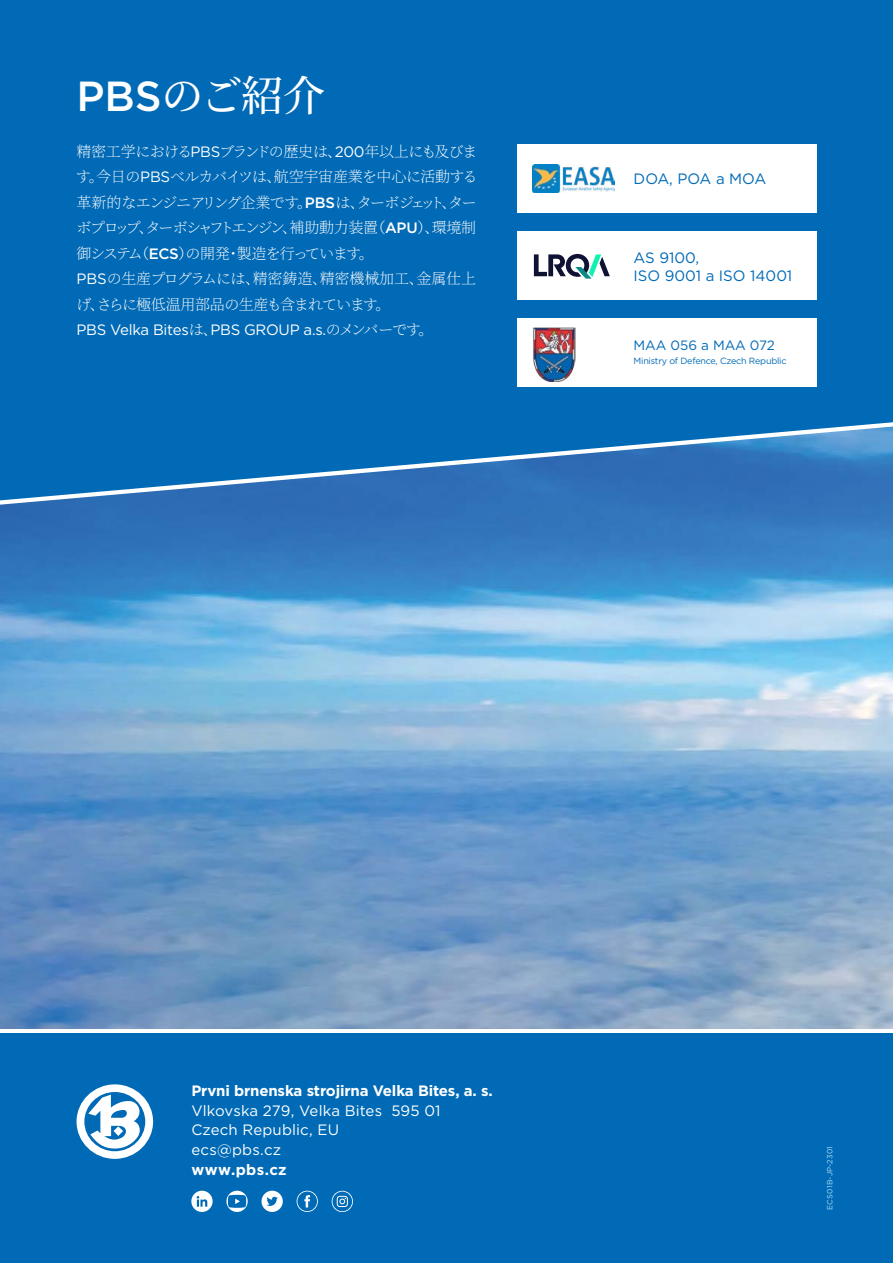
<style>
.page{position:relative;width:893px;height:1263px;background:#fff}
.page>*{position:absolute;margin:0;border:0;box-sizing:border-box;transform-origin:0 0}
.t1{font:500 42px "Source Han Serif";color:#fff}
.t2{font:200 15px/25.5px "Source Han Serif";letter-spacing:-.055em;color:#fff}
.t3{font:15px/19.5px "Gotham";color:#fff}
.t4{font:700 15px "Gotham";letter-spacing:-.01em;color:#fff}
.t5{font:15px "Gotham";letter-spacing:-.02em;color:#fff}
.t6{font:15px/18px "Gotham";color:#006ab6}
.t7{font:15px "Gotham";letter-spacing:-.02em;color:#006ab6}
.t8{font:13.5px "Gotham";letter-spacing:-.01em;color:#006ab6}
.t9{font:9px "Gotham";letter-spacing:-.025em;color:#006ab6}
.t10{font:7.5px "Gotham";letter-spacing:.03em;color:#abe1fa}
.s1{font-family:"Gotham"}
.s2{font-family:"Gotham";font-weight:400}
.s3{font-family:"Gotham";font-weight:500}
.s4{font-family:"Source Han Serif";font-weight:200}
</style>
<div class="page">
<img style="left:0;top:505px;width:893px;height:524px">
<div style="left:0;top:0;width:893px;height:422px;background:#006ab6"></div>
<div style="left:517px;top:145px;width:299px;height:68px;background:#fff"></div>
<img style="left:533px;top:165px;width:82px;height:27px">
<svg style="left:0;top:422px;width:893px;height:83px;background:#2475bb"></svg>
<div style="left:0;top:1033px;width:893px;height:230px;background:#006ab6"></div>
<div style="left:517px;top:231px;width:299px;height:68px;background:#fff"></div>
<svg style="left:534px;top:254px;width:76px;height:25px"></svg>
<svg style="left:77px;top:1084px;width:76px;height:75px"></svg>
<div style="left:517px;top:318px;width:299px;height:68px;background:#fff"></div>
<img style="left:533px;top:327px;width:43px;height:55px">
<svg style="left:297px;top:1191px;width:21px;height:21px"></svg>
<svg style="left:191px;top:1191px;width:22px;height:21px"></svg>
<svg style="left:226px;top:1191px;width:22px;height:21px"></svg>
<svg style="left:261px;top:1191px;width:22px;height:21px"></svg>
<svg style="left:332px;top:1191px;width:21px;height:21px"></svg>
<h1 class="t1" style="left:77px;top:71px;width:250px"><span class="s1">PBS</span>のご紹介</h1>
<p class="t2" style="left:76px;top:139px;width:403px">精密工学における<span class="s2">PBS</span>ブランドの歴史は、<span class="s2">200</span>年以上にも及びます。今日の<span class="s2">PBS</span>ベルカバイツは、航空宇宙産業を中心に活動する革新的なエンジニアリング企業です。<span class="s3">PBS</span>は、ターボジェット、ターボプロップ、ターボシャフトエンジン、補助動力装置（<span class="s3">APU</span>）、環境制御システム（<span class="s3">ECS</span>）の開発・製造を行っています。<br><span class="s2">PBS</span>の生産プログラムには、精密鋳造、精密機械加工、金属仕上げ、さらに極低温用部品の生産も含まれています。</p>
<p class="t5" style="left:77px;top:320px;width:358px">PBS Velka Bites<span class="s4">は、</span>PBS GROUP a.s.<span class="s4">のメンバーです。</span></p>
<p class="t7" style="left:634px;top:169px;width:134px">DOA, POA a MOA</p>
<p class="t6" style="left:634px;top:248px;width:160px">AS 9100,<br>ISO 9001 a ISO 14001</p>
<p class="t8" style="left:634px;top:337px;width:143px">MAA 056 a MAA 072</p>
<p class="t9" style="left:634px;top:355px;width:154px">Ministry of Defence, Czech Republic</p>
<p class="t4" style="left:191px;top:1081px;width:303px">Prvni brnenska strojirna Velka Bites, a. s.</p>
<p class="t3" style="left:191px;top:1100px;width:251px">Vlkovska 279, Velka Bites 595 01<br>Czech Republic, EU<br>ecs@pbs.cz</p>
<p class="t4" style="left:191px;top:1160px;width:97px">www.pbs.cz</p>
<p class="t10" style="left:825px;top:1210px;width:65px;rotate:-90deg">ECS01B-JP-2301</p>
</div>
